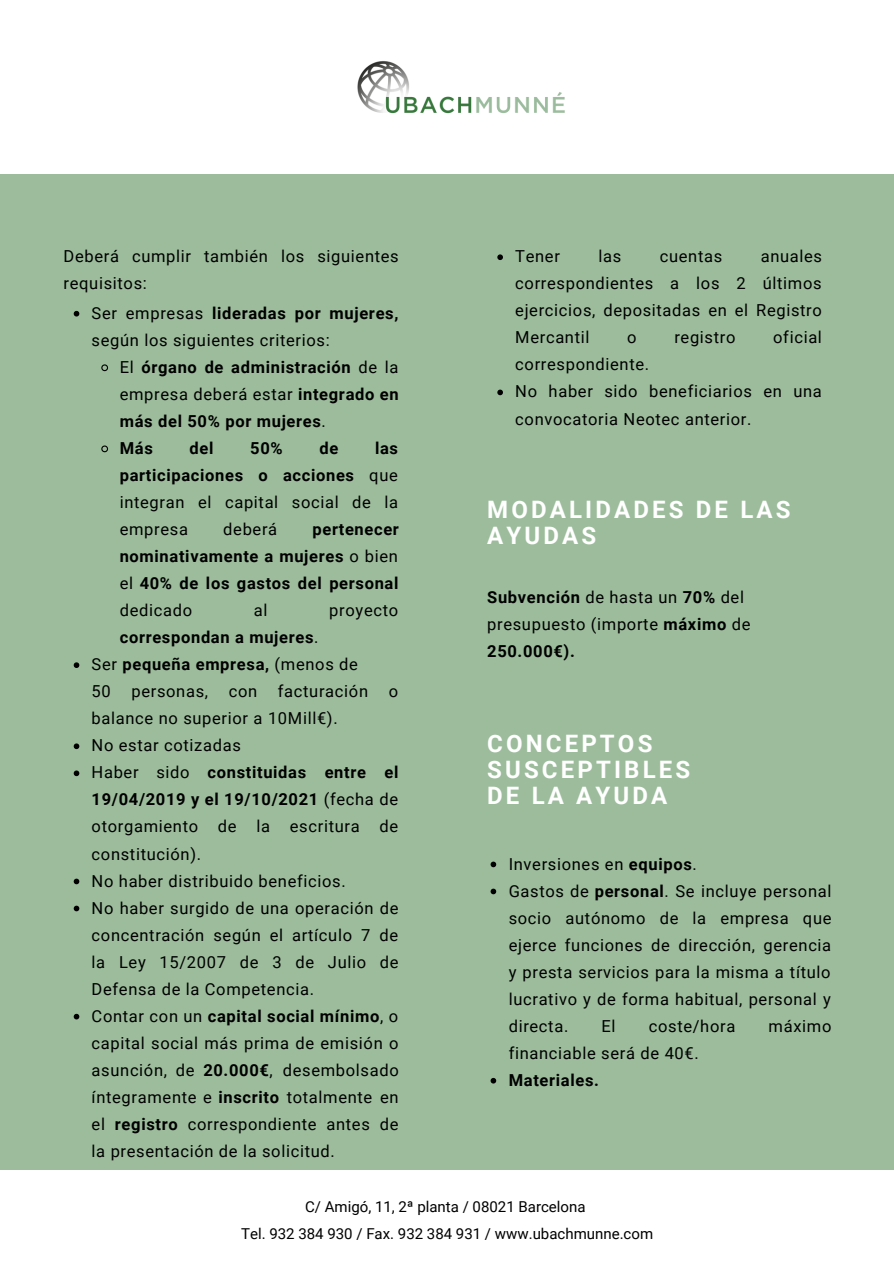
<style>
.page{position:relative;width:894px;height:1264px;background:#fff}
.page>*{position:absolute;margin:0;border:0;box-sizing:border-box;transform-origin:0 0}
.t1{font:700 24px/26px "Roboto";letter-spacing:.13em;color:#fff}
.t2{font:16.5px/27px "Roboto";letter-spacing:.04em;color:#000;text-align:justify}
.t3{font:700 16.5px/27px "Roboto";letter-spacing:.04em;color:#000;text-align:justify}
.t4{font:15px "Roboto";color:#000}
.s1{font-weight:700}
.s2{font-weight:400}
</style>
<div class="page">
<div style="left:0;top:174px;width:893px;height:995px;background:#9cbc9c"></div>
<img style="left:357px;top:61px;width:208px;height:53px">
<svg style="left:74px;top:311px;width:5px;height:5px"></svg>
<svg style="left:101px;top:364px;width:8px;height:8px"></svg>
<svg style="left:101px;top:445px;width:7px;height:8px"></svg>
<svg style="left:74px;top:662px;width:5px;height:6px"></svg>
<svg style="left:74px;top:743px;width:5px;height:6px"></svg>
<svg style="left:74px;top:770px;width:5px;height:6px"></svg>
<svg style="left:74px;top:878px;width:5px;height:6px"></svg>
<svg style="left:74px;top:905px;width:5px;height:6px"></svg>
<svg style="left:74px;top:1013px;width:5px;height:6px"></svg>
<svg style="left:490px;top:861px;width:6px;height:6px"></svg>
<svg style="left:490px;top:888px;width:6px;height:6px"></svg>
<svg style="left:490px;top:1077px;width:6px;height:6px"></svg>
<svg style="left:497px;top:254px;width:6px;height:6px"></svg>
<svg style="left:497px;top:389px;width:6px;height:6px"></svg>
<p class="t2" style="left:64px;top:243px;width:336px">Deberá cumplir también los siguientes requisitos:</p>
<p class="t2" style="left:92px;top:299px;width:308px">Ser empresas <span class="s1">lideradas por mujeres, </span>según los siguientes criterios:</p>
<p class="t3" style="left:120px;top:354px;width:280px"><span class="s2">El</span> órgano de administración <span class="s2">de la empresa deberá estar</span> integrado en más del 50% por mujeres<span class="s2">.</span></p>
<p class="t3" style="left:120px;top:435px;width:35px">Más</p>
<p class="t3" style="left:189px;top:435px;width:25px">del</p>
<p class="t3" style="left:250px;top:435px;width:34px">50%</p>
<p class="t3" style="left:319px;top:435px;width:20px">de</p>
<p class="t2" style="left:120px;top:435px;width:280px;text-indent:255px"><span class="s1">las participaciones o acciones</span> que integran el capital social de la empresa</p>
<p class="t2" style="left:223px;top:516px;width:55px">deberá</p>
<p class="t3" style="left:120px;top:516px;width:280px;text-indent:193px">pertenecer nominativamente a mujeres <span class="s2">o bien el</span> 40% de los gastos del personal <span class="s2">dedicado</span></p>
<p class="t2" style="left:254px;top:597px;width:15px">al</p>
<p class="t2" style="left:329px;top:597px;width:70px">proyecto</p>
<p class="t3" style="left:120px;top:624px;width:200px">correspondan a mujeres<span class="s2">.</span></p>
<p class="t3" style="left:92px;top:651px;width:268px"><span class="s2">Ser</span> pequeña empresa, <span class="s2">(menos de</span></p>
<p class="t2" style="left:92px;top:678px;width:308px">50 personas, con facturación o balance no superior a 10Mill€).</p>
<p class="t2" style="left:92px;top:732px;width:151px">No estar cotizadas</p>
<p class="t2" style="left:92px;top:759px;width:308px">Haber sido <span class="s1">constituidas entre el 19/04/2019 y el 19/10/2021</span> (fecha de otorgamiento de la escritura de constitución).</p>
<p class="t2" style="left:92px;top:867px;width:255px">No haber distribuido beneficios.</p>
<p class="t2" style="left:92px;top:894px;width:308px">No haber surgido de una operación de concentración según el artículo 7 de la Ley 15/2007 de 3 de Julio de Defensa de la Competencia.</p>
<p class="t2" style="left:92px;top:1002px;width:308px">Contar con un <span class="s1">capital social mínimo</span>, o capital social más prima de emisión o asunción, de <span class="s1">20.000€</span>, desembolsado íntegramente e <span class="s1">inscrito</span> totalmente en el <span class="s1">registro</span> correspondiente antes de la presentación de la solicitud.</p>
<p class="t2" style="left:515px;top:243px;width:46px">Tener</p>
<p class="t2" style="left:598px;top:243px;width:24px">las</p>
<p class="t2" style="left:659px;top:243px;width:64px">cuentas</p>
<p class="t2" style="left:515px;top:243px;width:308px;text-indent:245px">anuales correspondientes a los 2 últimos ejercicios, depositadas en el Registro Mercantil</p>
<p class="t2" style="left:627px;top:324px;width:11px">o</p>
<p class="t2" style="left:674px;top:324px;width:63px">registro</p>
<p class="t2" style="left:773px;top:324px;width:50px">oficial</p>
<p class="t2" style="left:515px;top:351px;width:135px">correspondiente.</p>
<p class="t2" style="left:515px;top:378px;width:308px">No haber sido beneficiarios en una convocatoria Neotec anterior.</p>
<p class="t1" style="left:487px;top:497px;width:305px">MODALIDADES DE LAS<br>AYUDAS</p>
<p class="t2" style="left:487px;top:584px;width:265px;text-align:left"><span class="s1">Subvención</span> de hasta un <span class="s1">70%</span> del presupuesto (importe <span class="s1">máximo</span> de<br><span class="s1">250.000€).</span></p>
<p class="t1" style="left:487px;top:730px;width:204px">CONCEPTOS<br>SUSCEPTIBLES</p>
<p class="t1" style="left:487px;top:782px;width:182px">DE LA AYUDA</p>
<p class="t2" style="left:508px;top:850px;width:190px">Inversiones en <span class="s1">equipos</span>.</p>
<p class="t2" style="left:508px;top:877px;width:324px">Gastos de <span class="s1">personal</span>. Se incluye personal socio autónomo de la empresa que ejerce funciones de dirección, gerencia y presta servicios para la misma a título lucrativo y de forma habitual, personal y directa.</p>
<p class="t2" style="left:601px;top:1012px;width:16px">El</p>
<p class="t2" style="left:648px;top:1012px;width:88px">coste/hora</p>
<p class="t2" style="left:768px;top:1012px;width:64px">máximo</p>
<p class="t2" style="left:508px;top:1039px;width:191px">financiable será de 40€.</p>
<p class="t3" style="left:508px;top:1066px;width:92px">Materiales.</p>
<p class="t4" style="left:305px;top:1197px;width:282px">C/ Amigó, 11, 2ª planta / 08021 Barcelona</p>
<p class="t4" style="left:241px;top:1225px;width:413px">Tel. 932 384 930 / Fax. 932 384 931 / www.ubachmunne.com</p>
</div>
